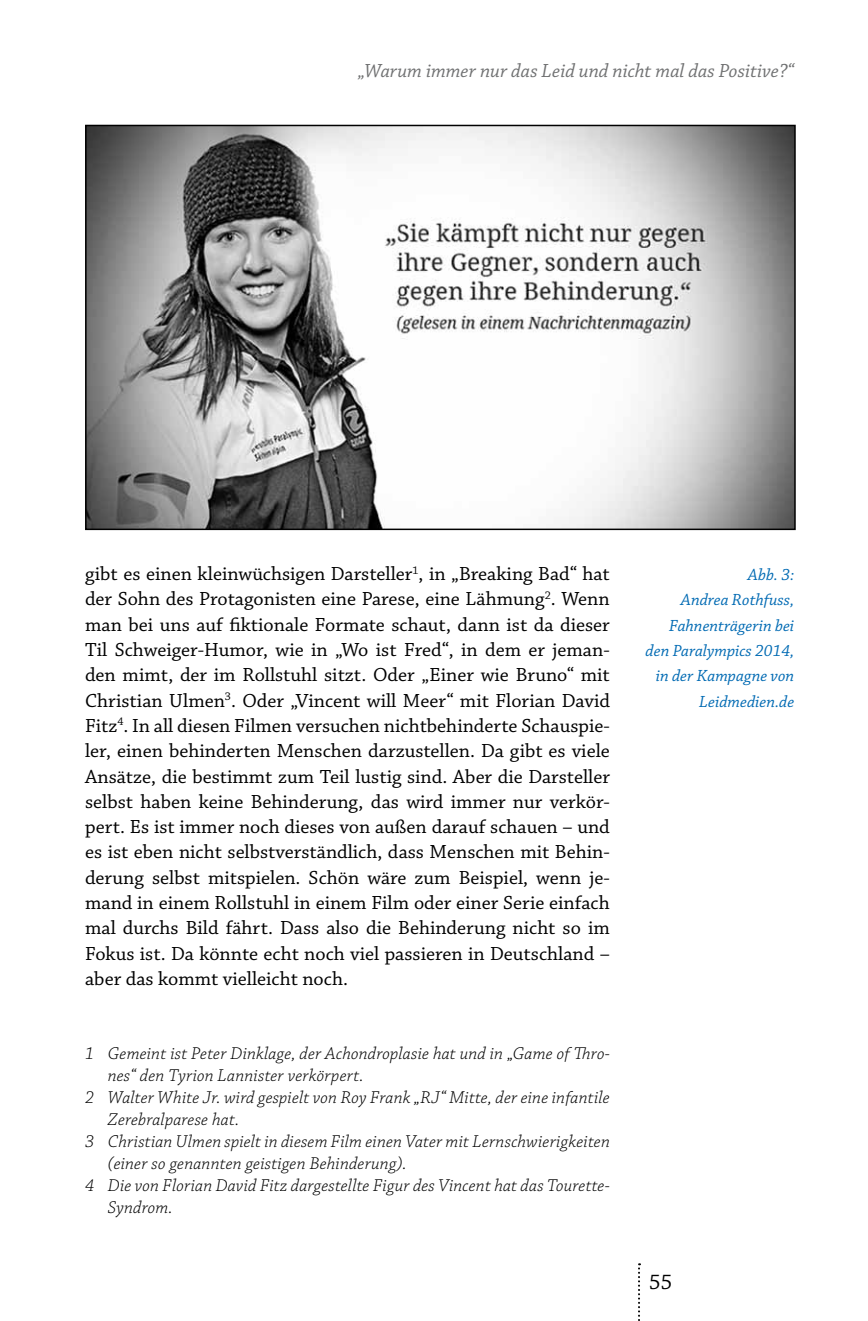
<style>
.page{position:relative;width:868px;height:1321px;background:#fff}
.page>*{position:absolute;margin:0;border:0;box-sizing:border-box;transform-origin:0 0}
.t1{font:22px "Chaparral Pro";color:#000}
.t2{font:20px/25.2px "Chaparral Pro";color:#000;text-align:justify}
.t3{font:italic 20px "Chaparral Pro";color:#707172}
.t4{font:italic 300 18px "Chaparral Pro";letter-spacing:.01em;color:#000}
.t5{font:italic 17px/25.2px "Chaparral Pro";color:#006ab3;text-align:right}
</style>
<div class="page">
<svg style="left:638px;top:1263px;width:2px;height:58px"></svg>
<img style="left:88px;top:128px;width:704px;height:399px">
<div style="left:85px;top:125px;width:710px;height:405px;border:2px solid #000"></div>
<p class="t3" style="left:358px;top:60px;width:437px">„Warum immer nur das Leid und nicht mal das Positive?“</p>
<p class="t2" style="left:85px;top:562px;width:526px">gibt es einen kleinwüchsigen Darsteller<sup>1</sup>, in „Breaking Bad“ hat der Sohn des Protagonisten eine Parese, eine Lähmung<sup>2</sup>. Wenn man bei uns auf fiktionale Formate schaut, dann ist da dieser Til Schweiger-Humor, wie in „Wo ist Fred“, in dem er jeman&shy;den mimt, der im Rollstuhl sitzt. Oder „Einer wie Bruno“ mit Christian Ulmen<sup>3</sup>. Oder „Vincent will Meer“ mit Florian David Fitz<sup>4</sup>. In all diesen Filmen versuchen nichtbehinderte Schauspie&shy;ler, einen behinderten Menschen darzustellen. Da gibt es viele Ansätze, die bestimmt zum Teil lustig sind. Aber die Darsteller selbst haben keine Behinderung, das wird immer nur verkör&shy;pert. Es ist immer noch dieses von außen darauf schauen – und es ist eben nicht selbstverständlich, dass Menschen mit Behin&shy;derung selbst mitspielen. Schön wäre zum Beispiel, wenn je&shy;mand in einem Rollstuhl in einem Film oder einer Serie einfach mal durchs Bild fährt. Dass also die Behinderung nicht so im Fokus ist. Da könnte echt noch viel passieren in Deutschland – aber das kommt vielleicht noch.</p>
<p class="t4" style="left:85px;top:1044px;width:526px">1 Gemeint ist Peter Dinklage, der Achondroplasie hat und in „Game of Thro-</p>
<p class="t4" style="left:108px;top:1066px;width:257px">nes“ den Tyrion Lannister verkörpert.</p>
<p class="t4" style="left:85px;top:1088px;width:526px">2 Walter White Jr. wird gespielt von Roy Frank „RJ“ Mitte, der eine infantile</p>
<p class="t4" style="left:108px;top:1110px;width:133px">Zerebralparese hat.</p>
<p class="t4" style="left:85px;top:1132px;width:526px">3 Christian Ulmen spielt in diesem Film einen Vater mit Lernschwierigkeiten</p>
<p class="t4" style="left:108px;top:1154px;width:300px">(einer so genannten geistigen Behinderung).</p>
<p class="t4" style="left:85px;top:1176px;width:526px">4 Die von Florian David Fitz dargestellte Figur des Vincent hat das Tourette-</p>
<p class="t4" style="left:108px;top:1198px;width:66px">Syndrom.</p>
<p class="t5" style="left:645px;top:563px;width:150px">Abb. 3:<br>Andrea Rothfuss,<br>Fahnenträgerin bei den Paralympics 2014, in der Kampagne von<br>Leidmedien.de</p>
<p class="t1" style="left:649px;top:1269px;width:25px">55</p>
</div>
